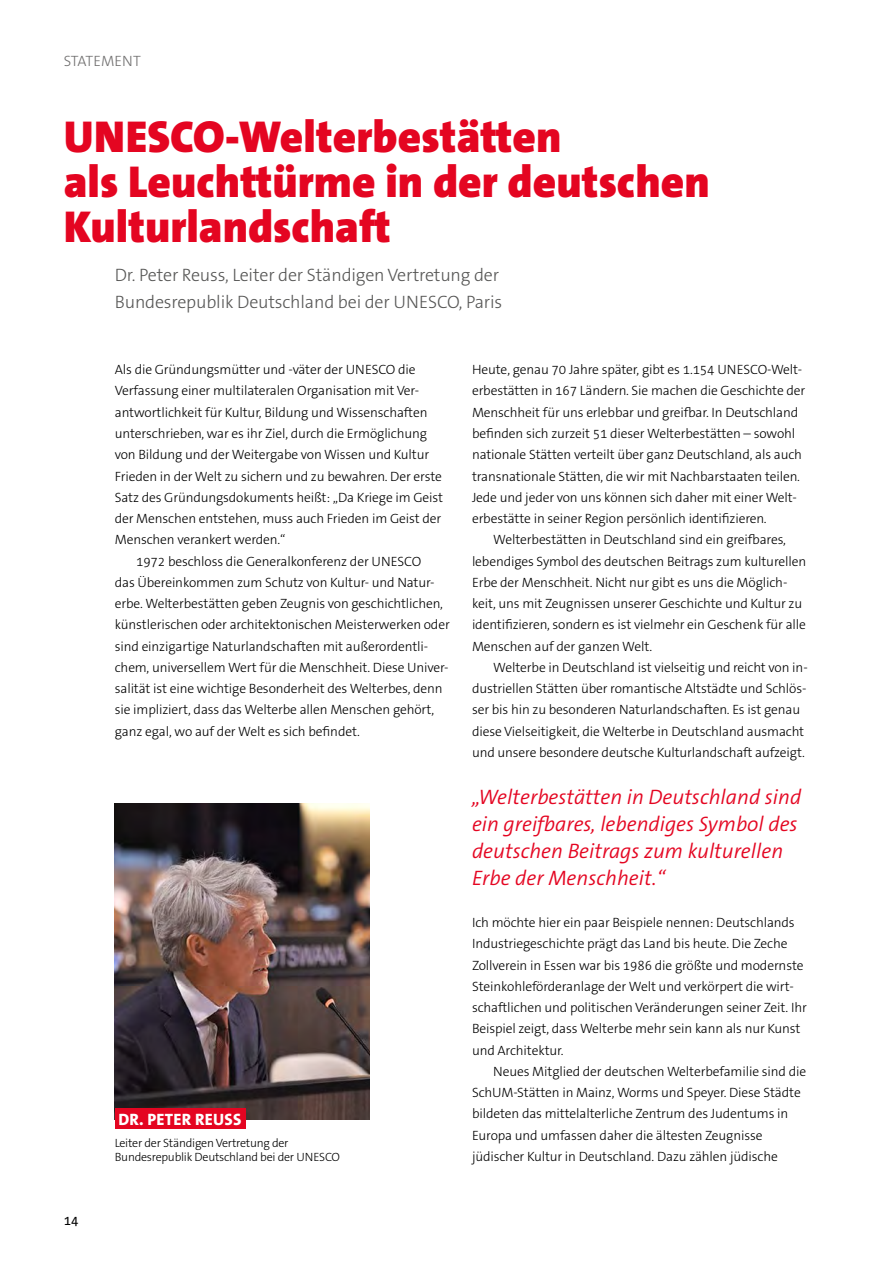
<style>
.page{position:relative;width:893px;height:1263px;background:#fff}
.page>*{position:absolute;margin:0;border:0;box-sizing:border-box;transform-origin:0 0}
.t1{font:900 45px/45px "The Sans LP9";color:#e40521}
.t2{font:21px/27px "The Sans LP4 Se Lig IT";color:#e40521}
.Intro{font:18px/27px "The Sans LP3 Lig";letter-spacing:-.01em;color:#575756}
.t3{font:16.5px "The Sans LP8 Ex Bld";letter-spacing:.015em;color:#fff}
.Copy_mit_Einzug{font:13.5px/21.3px "The Sans LP3 Lig";letter-spacing:-.01em;color:#000}
.Copy_ohne_Einzug{font:13.5px/21.3px "The Sans LP3 Lig";letter-spacing:-.01em;color:#000}
.t4{font:13.5px "The Sans LP5 Plain";color:#000}
.t5{font:12px/14.4px "The Sans LP3 Lig";letter-spacing:-.02em;color:#000}
</style>
<div class="page">
<img style="left:115px;top:803px;width:255px;height:316px">
<div style="left:115px;top:1108px;width:131px;height:21px;background:#e40521"></div>
<h1 class="t1" style="left:64px;top:115px;width:647px">UNESCO-Welterbestätten<br>als Leuchttürme in der deutschen<br>Kulturlandschaft</h1>
<p class="Intro" style="left:115px;top:262px;width:389px">Dr. Peter Reuss, Leiter der Ständigen Vertretung der<br>Bundesrepublik Deutschland bei der UNESCO, Paris</p>
<p class="t4" style="left:64px;top:1211px;width:16px">14</p>
<p class="Copy_ohne_Einzug" style="left:115px;top:359px;width:330px">Als die Gründungsmütter und -väter der UNESCO die Verfassung einer multilateralen Organisation mit Ver&shy;antwortlichkeit für Kultur, Bildung und Wissenschaften unterschrieben, war es ihr Ziel, durch die Ermöglichung von Bildung und der Weitergabe von Wissen und Kultur Frieden in der Welt zu sichern und zu bewahren. Der erste Satz des Gründungsdokuments heißt: „Da Kriege im Geist der Menschen entstehen, muss auch Frieden im Geist der Menschen verankert werden.“</p>
<p class="Copy_mit_Einzug" style="left:115px;top:550px;width:336px;text-indent:21px">1972 beschloss die Generalkonferenz der UNESCO<br>das Übereinkommen zum Schutz von Kultur- und Natur&shy;erbe. Welterbestätten geben Zeugnis von geschichtlichen, künstlerischen oder architektonischen Meisterwerken oder sind einzigartige Naturlandschaften mit außerordentli&shy;chem, universellem Wert für die Menschheit. Diese Univer&shy;salität ist eine wichtige Besonderheit des Welterbes, denn sie impliziert, dass das Welterbe allen Menschen gehört, ganz egal, wo auf der Welt es sich befindet.</p>
<p class="t3" style="left:119px;top:1108px;width:124px">DR. PETER REUSS</p>
<p class="t5" style="left:115px;top:1135px;width:227px">Leiter der Ständigen Vertretung der<br>Bundesrepublik Deutschland bei der UNESCO</p>
<p class="Copy_ohne_Einzug" style="left:472px;top:359px;width:335px">Heute, genau 70 Jahre später, gibt es 1.154 UNESCO-Welt&shy;erbestätten in 167 Ländern. Sie machen die Geschichte der Menschheit für uns erlebbar und greifbar. In Deutschland befinden sich zurzeit 51 dieser Welterbestätten – sowohl nationale Stätten verteilt über ganz Deutschland, als auch transnationale Stätten, die wir mit Nachbarstaaten teilen.<br>Jede und jeder von uns können sich daher mit einer Welt&shy;erbestätte in seiner Region persönlich identifizieren.</p>
<p class="Copy_mit_Einzug" style="left:472px;top:529px;width:336px;text-indent:21px">Welterbestätten in Deutschland sind ein greifbares, lebendiges Symbol des deutschen Beitrags zum kulturellen Erbe der Menschheit. Nicht nur gibt es uns die Möglich&shy;keit, uns mit Zeugnissen unserer Geschichte und Kultur zu identifizieren, sondern es ist vielmehr ein Geschenk für alle Menschen auf der ganzen Welt.</p>
<p class="Copy_mit_Einzug" style="left:472px;top:657px;width:337px;text-indent:21px">Welterbe in Deutschland ist vielseitig und reicht von in&shy;dustriellen Stätten über romantische Altstädte und Schlös&shy;ser bis hin zu besonderen Naturlandschaften. Es ist genau diese Vielseitigkeit, die Welterbe in Deutschland ausmacht und unsere besondere deutsche Kulturlandschaft aufzeigt.</p>
<h2 class="t2" style="left:472px;top:783px;width:331px">„Welterbestätten in Deutschland sind ein greifbares, lebendiges Symbol des deutschen Beitrags zum kulturellen Erbe der Menschheit.“</h2>
<p class="Copy_mit_Einzug" style="left:472px;top:912px;width:336px">Ich möchte hier ein paar Beispiele nennen: Deutschlands Industriegeschichte prägt das Land bis heute. Die Zeche Zollverein in Essen war bis 1986 die größte und modernste Steinkohleförderanlage der Welt und verkörpert die wirt&shy;schaftlichen und politischen Veränderungen seiner Zeit. Ihr Beispiel zeigt, dass Welterbe mehr sein kann als nur Kunst und Architektur.</p>
<p class="Copy_mit_Einzug" style="left:472px;top:1061px;width:336px;text-indent:21px">Neues Mitglied der deutschen Welterbefamilie sind die SchUM-Stätten in Mainz, Worms und Speyer. Diese Städte bildeten das mittelalterliche Zentrum des Judentums in Europa und umfassen daher die ältesten Zeugnisse jüdischer Kultur in Deutschland. Dazu zählen jüdische</p>
</div>
